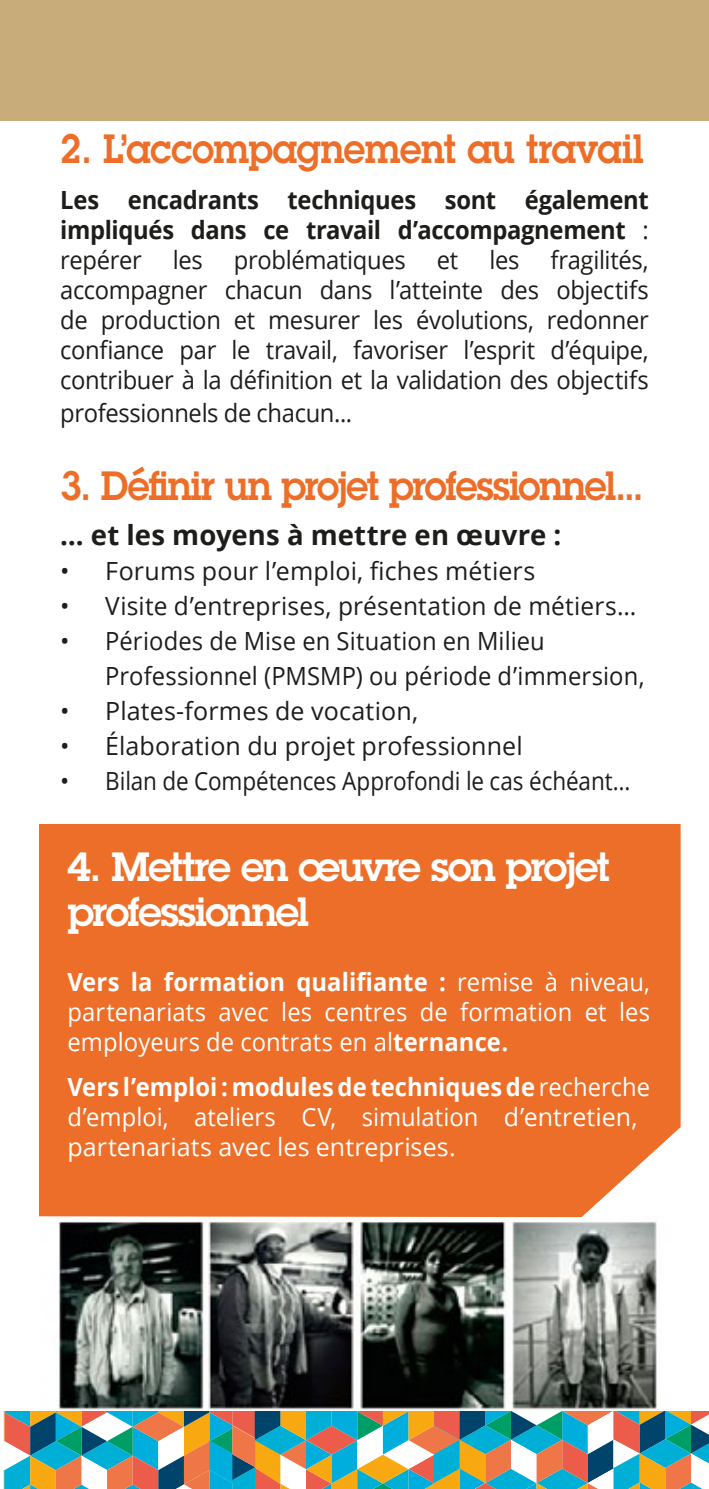
<style>
.page{position:relative;width:709px;height:1489px;background:#fff}
.page>*{position:absolute;margin:0;border:0;box-sizing:border-box;transform-origin:0 0}
.t1{font:600 40px/45px "Lubalin Graph Std";letter-spacing:-.035em;color:#fff}
.t2{font:600 40px "Lubalin Graph Std";letter-spacing:-.025em;color:#ed6e28;scale:.94 1}
.t3{font:600 40px "Lubalin Graph Std";letter-spacing:-.025em;color:#ed6e28;scale:.92 1}
.t4{font:700 27.5px "Open Sans";letter-spacing:.005em;color:#1d1d1b}
.t5{font:25px/30px "Open Sans";letter-spacing:.005em;color:#1d1d1b;text-align:justify;scale:.95 1}
.t6{font:25px/35px "Open Sans";letter-spacing:.005em;color:#1d1d1b}
.t7{font:25px/30px "Open Sans";letter-spacing:.005em;color:#fff;text-align:justify;scale:.95 1}
.t8{font:25px "Open Sans";letter-spacing:-.015em;color:#1d1d1b;scale:.95 1}
.s1{font-weight:700}
</style>
<div class="page">
<img style="left:42px;top:1216px;width:615px;height:194px">
<div style="left:39px;top:824px;width:641px;height:392px;background:#ed6e28"></div>
<svg style="left:4px;top:1411px;width:705px;height:77px;background:#859d8e"></svg>
<div style="left:0;top:0;width:709px;height:120px;background:#c8ac79"></div>
<h1 class="t3" style="left:60px;top:123px;width:636px">2. L’accompagnement au travail</h1>
<p class="t5" style="left:60px;top:184px;width:621px"><span class="s1">Les encadrants techniques sont également impliqués dans ce travail d’accompagnement</span> : repérer les problématiques et les fragilités, accompagner chacun dans l’atteinte des objectifs de production et mesurer les évolutions, redonner confiance par le travail, favoriser l’esprit d’équipe, contribuer à la définition et la validation des objectifs</p>
<p class="t8" style="left:60px;top:395px;width:309px">professionnels de chacun...</p>
<h1 class="t2" style="left:60px;top:459px;width:622px">3. Définir un projet professionnel...</h1>
<p class="t4" style="left:60px;top:515px;width:502px">… et les moyens à mettre en œuvre :</p>
<p class="t6" style="left:60px;top:552px;width:476px">• Forums pour l’emploi, fiches métiers</p>
<p class="t6" style="left:60px;top:587px;width:577px">• Visite d’entreprises, présentation de métiers…</p>
<p class="t6" style="left:105px;top:622px;width:540px;text-indent:-45px">• Périodes de Mise en Situation en Milieu<br>Professionnel (PMSMP) ou période d’immersion,</p>
<p class="t6" style="left:60px;top:692px;width:359px">• Plates-formes de vocation,</p>
<p class="t6" style="left:60px;top:727px;width:464px">• Élaboration du projet professionnel</p>
<p class="t6" style="left:60px;top:762px;width:572px">• Bilan de Compétences Approfondi le cas échéant…</p>
<h1 class="t1" style="left:67px;top:843px;width:544px">4. Mettre en œuvre son projet professionnel</h1>
<p class="t7" style="left:67px;top:966px;width:615px"><span class="s1">Vers la formation qualifiante :</span> remise à niveau, partenariats avec les centres de formation et les employeurs de contrats en al<span class="s1">ternance.</span></p>
<p class="t7" style="left:67px;top:1071px;width:615px;text-align:left"><span class="s1">Vers l’emploi : modules de techniques de</span> recherche d’emploi, ateliers CV, simulation d’entretien, partenariats avec les entreprises.</p>
</div>
